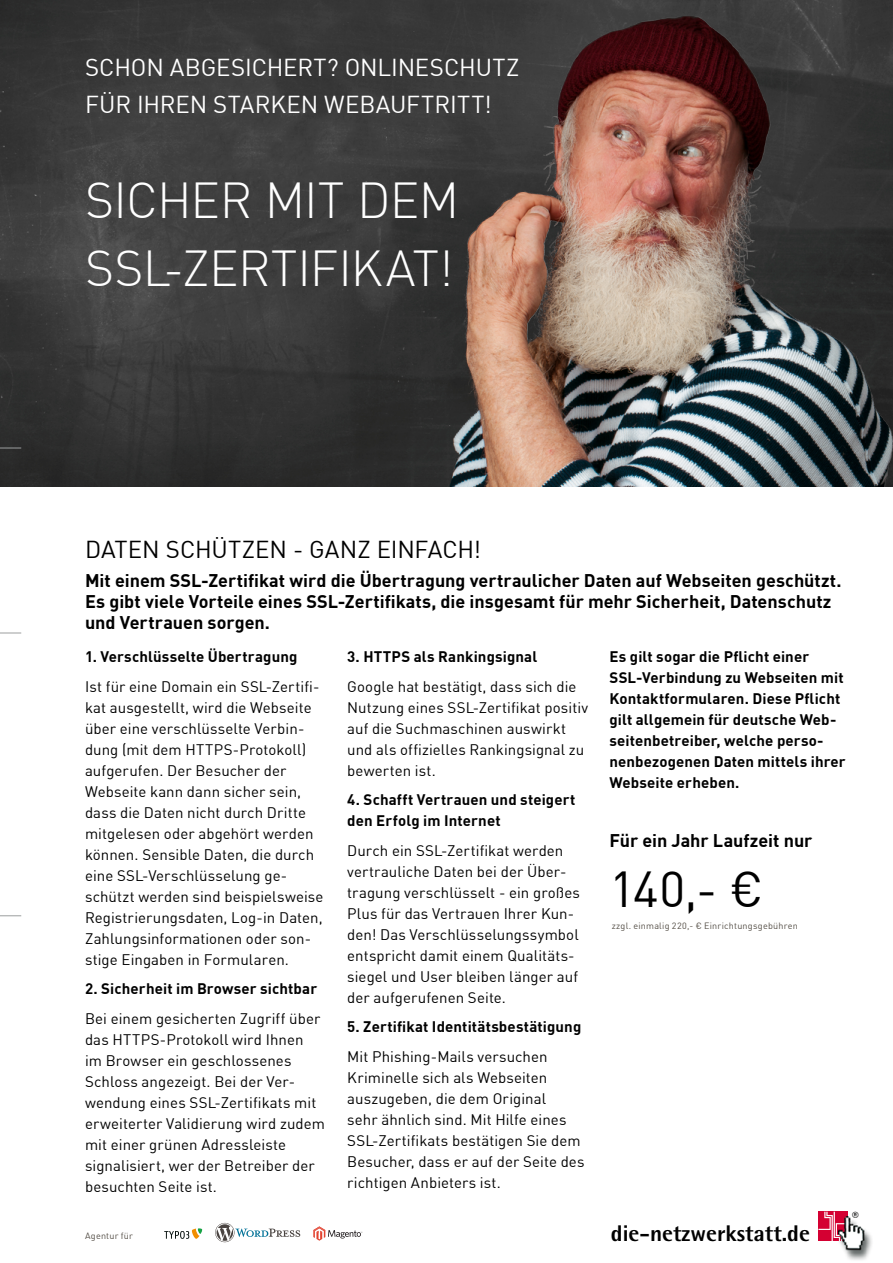
<style>
.page{position:relative;width:893px;height:1263px;background:#fff}
.page>*{position:absolute;margin:0;border:0;box-sizing:border-box;transform-origin:0 0}
.t1{font:300 49.5px/67.9px "DIN Offc";letter-spacing:-.015em;color:#fff}
.t2{font:49.5px "DIN Offc";color:#000}
.t3{font:24px/37.3px "DIN Offc";letter-spacing:-.005em;color:#fff}
.t4{font:24px "DIN Offc";letter-spacing:-.005em;color:#000}
.t5{font:800 22.65px "AT Rotis Semi Sans";color:#000}
.t6{font:700 18px/21px "DIN Offc";color:#000}
.t7{font:15px/21px "DIN Offc";letter-spacing:.005em;color:#000}
.t8{font:700 15px/21px "DIN Offc";letter-spacing:.01em;color:#000}
.t9{font:800 13.2px "AT Rotis Semi Sans";color:#000}
.t10{font:9px "DIN Offc";letter-spacing:.035em;color:#534d45}
</style>
<div class="page">
<img style="left:0;top:0;width:296px;height:486px">
<svg style="left:818px;top:1212px;width:30px;height:29px"></svg>
<svg style="left:0;top:915px;width:21px;height:1px"></svg>
<svg style="left:0;top:633px;width:21px;height:1px"></svg>
<svg style="left:0;top:448px;width:21px;height:1px"></svg>
<img style="left:838px;top:1216px;width:34px;height:44px">
<svg style="left:313px;top:1226px;width:49px;height:15px"></svg>
<svg style="left:164px;top:1228px;width:38px;height:11px"></svg>
<svg style="left:215px;top:1223px;width:85px;height:19px"></svg>
<img style="left:296px;top:0;width:597px;height:486px">
<h2 class="t3" style="left:85px;top:49px;width:436px">Schon abgesichert? Onlineschutz<br>Für I hren starken Webauftritt!</h2>
<h1 class="t1" style="left:85px;top:167px;width:370px">SICHER MIT DEM<br>SSL-ZERTIFIKAT!</h1>
<h2 class="t4" style="left:85px;top:534px;width:397px">Daten schützen - ganz einfach!</h2>
<p class="t6" style="left:85px;top:570px;width:758px">Mit einem SSL-Zertifikat wird die Übertragung vertraulicher Daten auf Webseiten geschützt.<br>Es gibt viele Vorteile eines SSL-Zertifikats, die insgesamt für mehr Sicherheit, Datenschutz und Vertrauen sorgen.</p>
<p class="t8" style="left:85px;top:646px;width:214px">1. Verschlüsselte Übertragung</p>
<p class="t7" style="left:85px;top:676px;width:236px">Ist für eine Domain ein SSL-Zertifi&shy;kat ausgestellt, wird die Webseite über eine verschlüsselte Verbin&shy;dung (mit dem HTT</p>
<p class="t8" style="left:347px;top:646px;width:191px">3. HTTPS als Rankingsignal</p>
<p class="t7" style="left:347px;top:676px;width:242px">Google hat bestätigt, dass sich die<br>Nutzung eines SSL-Zertifikat positiv auf die Suchmaschinen auswirkt und als offizielles Rankingsignal zu bewerten ist.</p>
<p class="t8" style="left:347px;top:789px;width:230px">4. Schafft Vertrauen und steigert den Erfolg im Internet</p>
<p class="t7" style="left:347px;top:840px;width:234px">Durch ein SSL-Zertifikat werden vertrauliche Daten bei der Ü ber&shy;tragung verschlüsselt - ein großes<br>Plus für das Vertrauen I hrer Kun&shy;den! Das Verschlüsselungssymbol entspricht damit einem Qualitäts&shy;siegel und User bleiben länger auf der aufgerufenen Seite.</p>
<p class="t8" style="left:347px;top:1016px;width:236px">5. Zertifikat Identitätsbestätigung</p>
<p class="t7" style="left:347px;top:1046px;width:239px">Mit Phishing-Mails versuchen<br>Kriminelle sich als Webseiten auszugeben, die dem Original<br>sehr ähnlich sind. Mit H ilfe eines<br>SSL-Zertifikats bestätigen Sie dem<br>Besucher, dass er auf der Seite des richtigen Anbieters ist.</p>
<p class="t8" style="left:609px;top:646px;width:238px">Es gilt sogar die Pflicht einer<br>SSL-Verbindung zu Webseiten mit<br>Kontaktformularen. Diese Pflicht gilt allgemein für deutsche Web&shy;seitenbetreiber, welche perso&shy;nenbezogenen Daten mittels ihrer<br>Webseite erheben.</p>
<p class="t7" style="left:85px;top:739px;width:240px;text-indent:129px">PS-Protokoll) aufgerufen. Der Besucher der<br>Webseite kann dann sicher sein, dass die Daten nicht durch Dritte mitgelesen oder abgehört werden können. Sensible Daten, die durch eine SSL-Verschlüsselung ge&shy;schützt werden sind beispielsweise<br>Registrierungsdaten, Log-in Daten,<br>Zahlungsinformationen oder son&shy;stige Eingaben in Formularen.</p>
<p class="t8" style="left:85px;top:978px;width:234px">2. Sicherheit im Browser sichtbar</p>
<p class="t7" style="left:85px;top:1008px;width:237px">Bei einem gesicherten Zugriff über das HTT</p>
<p class="t6" style="left:609px;top:830px;width:204px">Für ein Jahr Laufzeit nur</p>
<h1 class="t2" style="left:609px;top:858px;width:155px">140,- €</h1>
<p class="t10" style="left:612px;top:920px;width:188px">zzgl. einmalig 220,- € Einrichtungsgebühren</p>
<p class="t7" style="left:85px;top:1029px;width:241px;text-indent:56px">PS-Protokoll wird I hnen<br>im B rowser ein geschlossenes<br>Schloss angezeigt. Bei der Ver&shy;wendung eines SSL-Zertifikats mit erweiterter Validierung wird zudem mit einer grünen Adressleiste signalisiert, wer der Betreiber der besuchten Seite ist.</p>
<p class="t10" style="left:85px;top:1230px;width:49px">Agentur für</p>
<h3 class="t5" style="left:611px;top:1219px;width:201px">die-netzwerkstatt.de</h3>
<p class="t9" style="left:852px;top:1208px;width:8px">®</p>
</div>
